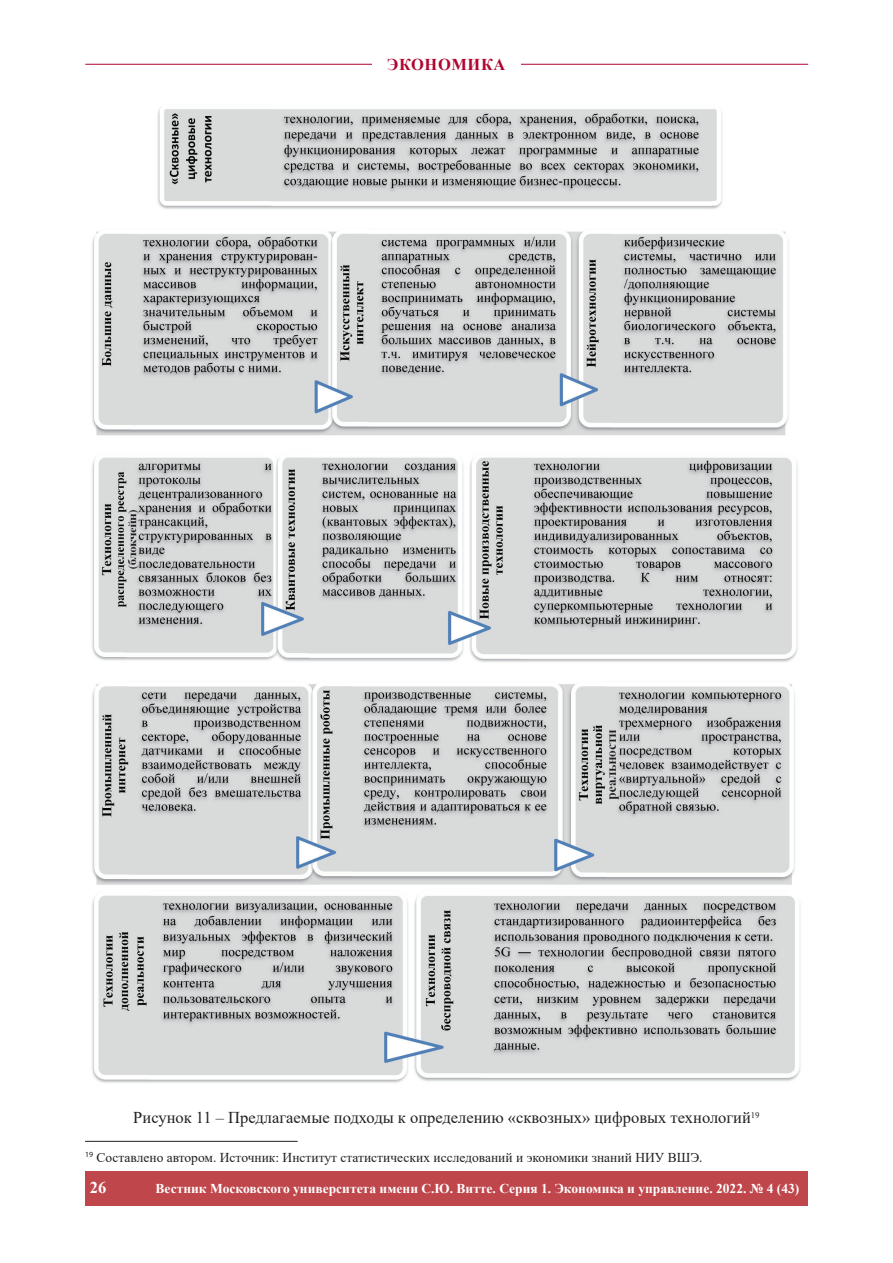
<style>
.page{position:relative;width:893px;height:1263px;background:#fff}
.page>*{position:absolute;margin:0;border:0;box-sizing:border-box;transform-origin:0 0}
.t1{font:16.5px "Times New Roman";color:#231f20}
.t2{font:700 16.5px "Times New Roman";letter-spacing:.035em;color:#b00630}
.t3{font:700 16.5px "Times New Roman";color:#fff}
.t4{font:13.5px "Times New Roman";color:#231f20}
.t5{font:700 13.5px "Times New Roman";color:#fff}
</style>
<div class="page">
<hr style="left:85px;top:64px;width:723px;height:1px;background:#b00630">
<div style="left:372px;top:59px;width:149px;height:11px;background:#fff"></div>
<div style="left:85px;top:1171px;width:723px;height:34px;background:#bf464b"></div>
<img style="left:92px;top:108px;width:709px;height:975px">
<hr style="left:85px;top:1141px;width:213px;height:1px;background:#231f20">
<p class="t2" style="left:387px;top:52px;width:120px">ЭКОНОМИКА</p>
<p class="t1" style="left:133px;top:1106px;width:628px">Рисунок 11 – Предлагаемые подходы к определению «сквозных» цифровых технологий<sup>19</sup></p>
<p class="t4" style="left:85px;top:1148px;width:619px"><sup>19</sup> Составлено автором. Источник: Институт статистических исследований и экономики знаний НИУ ВШЭ.</p>
<p class="t3" style="left:90px;top:1175px;width:18px">26</p>
<p class="t5" style="left:156px;top:1179px;width:645px">Вестник Московского университета имени С.Ю. Витте. Серия 1. Экономика и управление. 2022. № 4 (43)</p>
</div>
